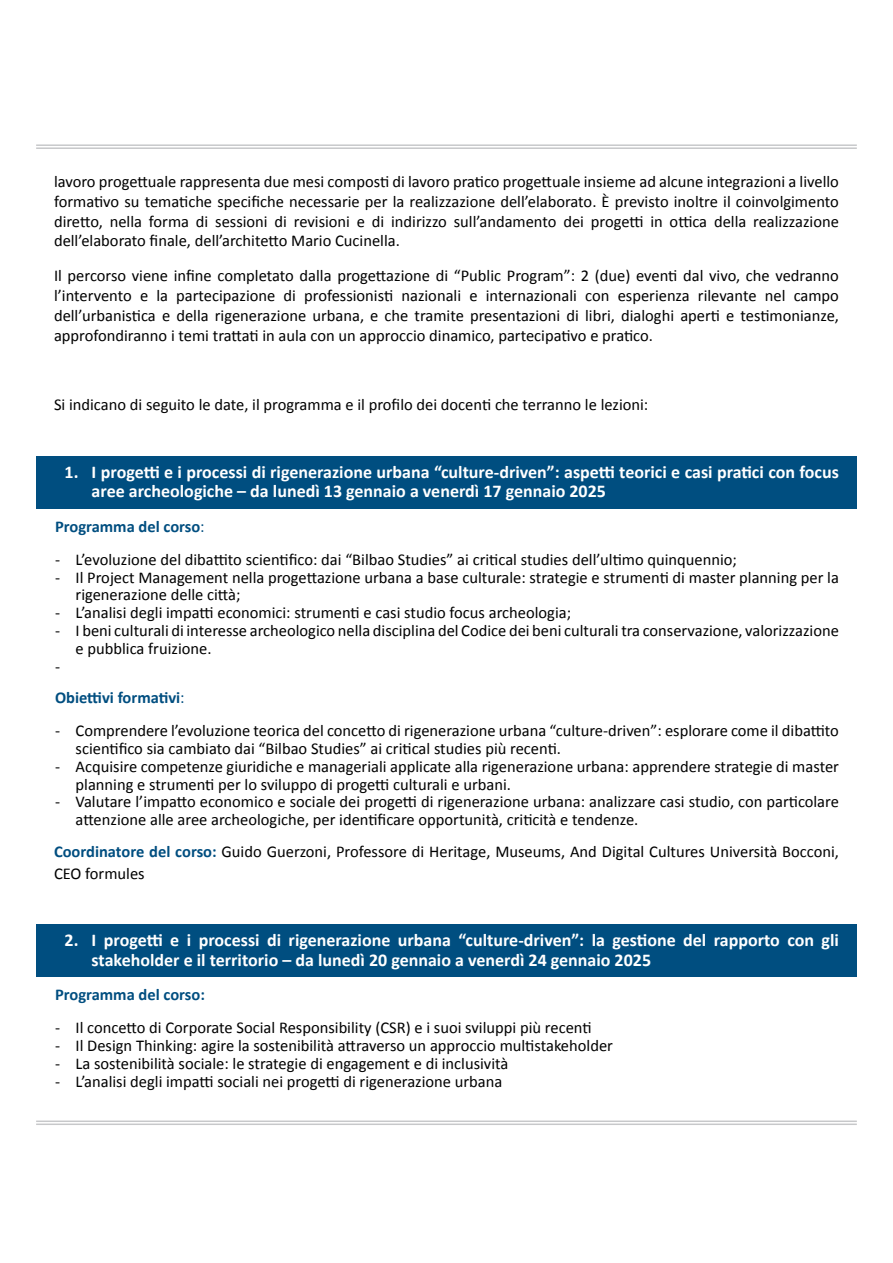
<style>
.page{position:relative;width:893px;height:1263px;background:#fff}
.page>*{position:absolute;margin:0;border:0;box-sizing:border-box;transform-origin:0 0}
.t1{font:700 18px/19.4px "Calibri";color:#fff}
.t2{font:16.5px/19.8px "Calibri";color:#000}
.t3{font:700 16.5px "Calibri";color:#004e80}
.s1{font-weight:400}
.s2{font-weight:700;color:#004e80}
</style>
<div class="page">
<hr style="left:36px;top:144px;width:821px;height:2px;background:#c7c8ca">
<hr style="left:36px;top:147px;width:821px;height:2px;background:#c7c8ca">
<hr style="left:36px;top:1120px;width:821px;height:2px;background:#c7c8ca">
<hr style="left:36px;top:1123px;width:821px;height:2px;background:#c7c8ca">
<div style="left:36px;top:924px;width:821px;height:52px;background:#004e80"></div>
<div style="left:36px;top:456px;width:821px;height:52px;background:#004e80"></div>
<p class="t2" style="left:54px;top:172px;width:786px;text-align:justify">lavoro progettuale rappresenta due mesi composti di lavoro pratico progettuale insieme ad alcune integrazioni a livello formativo su tematiche specifiche necessarie per la realizzazione dell’elaborato. È previsto inoltre il coinvolgimento diretto, nella forma di sessioni di revisioni e di indirizzo sull’andamento dei progetti in ottica della realizzazione dell’elaborato finale, dell’architetto Mario Cucinella.</p>
<p class="t2" style="left:54px;top:266px;width:786px;text-align:justify">Il percorso viene infine completato dalla progettazione di “Public Program”: 2 (due) eventi dal vivo, che vedranno l’intervento e la partecipazione di professionisti nazionali e internazionali con esperienza rilevante nel campo dell’urbanistica e della rigenerazione urbana, e che tramite presentazioni di libri, dialoghi aperti e testimonianze, approfondiranno i temi trattati in aula con un approccio dinamico, partecipativo e pratico.</p>
<p class="t2" style="left:54px;top:395px;width:596px">Si indicano di seguito le date, il programma e il profilo dei docenti che terranno le lezioni:</p>
<p class="t1" style="left:92px;top:462px;width:749px;text-indent:-27px">1. I progetti e i processi di rigenerazione urbana “culture-driven”: aspetti teorici e casi pratici con focus aree archeologiche – da lunedì 13 gennaio a venerdì 17 gennaio 2025</p>
<p class="t3" style="left:55px;top:516px;width:151px">Programma del corso<span class="s1">:</span></p>
<p class="t2" style="left:55px;top:549px;width:683px">- L’evoluzione del dibattito scientifico: dai “Bilbao Studies” ai critical studies dell’ultimo quinquennio;</p>
<p class="t2" style="left:76px;top:568px;width:765px;line-height:17.9px;text-indent:-21px">- Il Project Management nella progettazione urbana a base culturale: strategie e strumenti di master planning per la rigenerazione delle città;</p>
<p class="t2" style="left:55px;top:603px;width:518px">- L’analisi degli impatti economici: strumenti e casi studio focus archeologia;</p>
<p class="t2" style="left:76px;top:622px;width:765px;line-height:17.9px;text-indent:-21px">- I beni culturali di interesse archeologico nella disciplina del Codice dei beni culturali tra conservazione, valorizzazione e pubblica fruizione.</p>
<p class="t2" style="left:55px;top:656px;width:7px">-</p>
<p class="t3" style="left:55px;top:687px;width:131px">Obiettivi formativi<span class="s1">:</span></p>
<p class="t2" style="left:76px;top:722px;width:765px;line-height:17.9px;text-indent:-21px">- Comprendere l’evoluzione teorica del concetto di rigenerazione urbana “culture-driven”: esplorare come il dibattito scientifico sia cambiato dai “Bilbao Studies” ai critical studies più recenti.</p>
<p class="t2" style="left:76px;top:757px;width:765px;line-height:17.9px;text-indent:-21px">- Acquisire competenze giuridiche e manageriali applicate alla rigenerazione urbana: apprendere strategie di master planning e strumenti per lo sviluppo di progetti culturali e urbani.</p>
<p class="t2" style="left:76px;top:793px;width:765px;line-height:17.9px;text-indent:-21px">- Valutare l’impatto economico e sociale dei progetti di rigenerazione urbana: analizzare casi studio, con particolare attenzione alle aree archeologiche, per identificare opportunità, criticità e tendenze.</p>
<p class="t2" style="left:54px;top:841px;width:786px;line-height:21.6px"><span class="s2">Coordinatore del corso:</span> Guido Guerzoni, Professore di Heritage, Museums, And Digital Cultures Università Bocconi,<br>CEO formules</p>
<p class="t1" style="left:92px;top:930px;width:749px;text-indent:-27px">2. I progetti e i processi di rigenerazione urbana “culture-driven”: la gestione del rapporto con gli stakeholder e il territorio – da lunedì 20 gennaio a venerdì 24 gennaio 2025</p>
<p class="t3" style="left:55px;top:984px;width:151px">Programma del corso:</p>
<p class="t2" style="left:55px;top:1018px;width:538px">- Il concetto di Corporate Social Responsibility (CSR) e i suoi sviluppi più recenti</p>
<p class="t2" style="left:55px;top:1036px;width:559px">- Il Design Thinking: agire la sostenibilità attraverso un approccio multistakeholder</p>
<p class="t2" style="left:55px;top:1053px;width:455px">- La sostenibilità sociale: le strategie di engagement e di inclusività</p>
<p class="t2" style="left:55px;top:1071px;width:449px">- L’analisi degli impatti sociali nei progetti di rigenerazione urbana</p>
</div>
